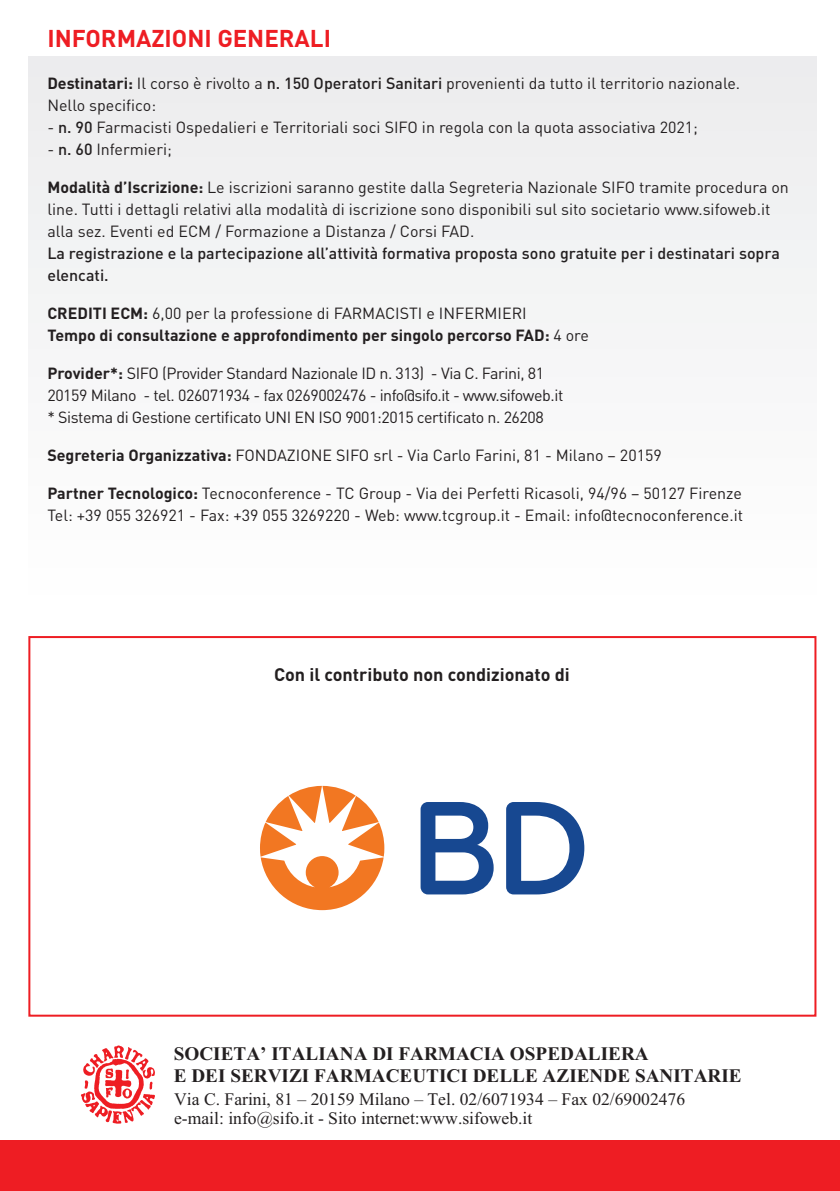
<style>
.page{position:relative;width:840px;height:1191px;background:#fff}
.page>*{position:absolute;margin:0;border:0;box-sizing:border-box;transform-origin:0 0}
.t1{font:700 24px "DIN Pro";color:#ee1d23}
.t2{font:700 19.2px/22px "Times New Roman";color:#231f20}
.t3{font:700 18px "DIN Pro";color:#231f20}
.t4{font:17.6px/18.4px "Times New Roman";color:#231f20}
.t5{font:16px/22px "DIN Pro";color:#231f20}
.t6{font:16px "DIN Pro";letter-spacing:-.025em;color:#231f20}
.t7{font:500 16px/22px "DIN Pro";color:#231f20}
.t8{font:700 16px "DIN Pro";color:#231f20}
.s1{font-weight:700}
.s2{font-weight:500}
.s3{font-weight:400}
.s4{font-style:inherit}
</style>
<div class="page">
<div style="left:28px;top:57px;width:788px;height:550px;background:#f5f5f6"></div>
<img style="left:81px;top:1045px;width:74px;height:79px">
<div style="left:0;top:1140px;width:839px;height:51px;background:#ee1d23"></div>
<div style="left:28px;top:636px;width:788px;height:380px;border:2px solid #ee1d23"></div>
<svg style="left:420px;top:802px;width:164px;height:92px"></svg>
<svg style="left:260px;top:786px;width:124px;height:124px"></svg>
<p class="t1" style="left:47px;top:30px;width:285px">INFORMAZIONI GENERALI</p>
<p class="t5" style="left:47px;top:74px;width:694px"><span class="s1">Destinatari:</span> Il corso è rivolto a <span class="s2">n. 150 Operatori Sanitari</span> provenienti da tutto il territorio nazionale.</p>
<p class="t5" style="left:47px;top:96px;width:110px">Nello specifico:</p>
<p class="t5" style="left:47px;top:118px;width:651px">- <span class="s2">n. 90</span> Farmacisti Ospedalieri e Territoriali soci SIFO in regola con la quota associativa 2021;</p>
<p class="t5" style="left:47px;top:140px;width:126px">- <span class="s2">n. 60</span> Infermieri;</p>
<p class="t5" style="left:47px;top:178px;width:742px"><span class="s1">Modalità d’Iscrizione:</span> Le iscrizioni saranno gestite dalla Segreteria Nazionale SIFO tramite procedura on line. Tutti i dettagli relativi alla modalità di iscrizione sono disponibili sul sito societario www.sifoweb.it alla sez. Eventi ed ECM / Formazione a Distanza / Corsi FAD.</p>
<p class="t7" style="left:47px;top:244px;width:733px">La registrazione e la partecipazione all’attività formativa proposta sono gratuite per i destinatari sopra elencati.</p>
<p class="t5" style="left:47px;top:304px;width:480px"><span class="s1">CREDITI ECM:</span> 6,00 per la professione di FARMACISTI e INFERMIERI</p>
<p class="t8" style="left:47px;top:329px;width:542px">Tempo di consultazione e approfondimento per singolo percorso FAD: <span class="s3">4 ore</span></p>
<p class="t6" style="left:47px;top:367px;width:498px"><span class="s1">Provider*:</span> SIFO (Provider Standard Nazionale ID n. 313) - Via C. Farini, 81</p>
<p class="t6" style="left:47px;top:389px;width:517px">20159 Milano - tel. 026071934 - fax 0269002476 - info@sifo.it - www.sifoweb.it</p>
<p class="t6" style="left:47px;top:411px;width:497px">* Sistema di Gestione certificato UNI EN ISO 9001:2015 certificato n. 26208</p>
<p class="t5" style="left:47px;top:446px;width:615px"><span class="s1">Segreteria Organizzativa:</span> FONDAZIONE SIFO srl - Via Carlo Farini, 81 - Milano – 20159</p>
<p class="t5" style="left:47px;top:484px;width:695px"><span class="s1">Partner Tecnologico:</span> Tecnoconference - TC Group - Via dei Perfetti Ricasoli, 94/96 – 50127 Firenze</p>
<p class="t5" style="left:47px;top:506px;width:696px">Tel: +39 055 326921 - Fax: +39 055 3269220 - Web: www.tcgroup.it - Email: info@tecnoconference.it</p>
<p class="t3" style="left:274px;top:668px;width:297px">Con il contributo non condizionato di</p>
<p class="t2" style="left:174px;top:1042px;width:569px">SOCIETA’ ITALIANA DI FARMACIA OSPEDALIERA<br>E DEI SERVIZI FARMACEUTICI DELLE AZIENDE SANITARIE</p>
<p class="t4" style="left:174px;top:1091px;width:512px">Via C. Farini, 81 – 20159 Milano – Tel. 02/6071934 – Fax 02/69002476 e-mail: <span class="s4">info</span>@sifo.it - Sito internet:www.sifoweb.it</p>
</div>
